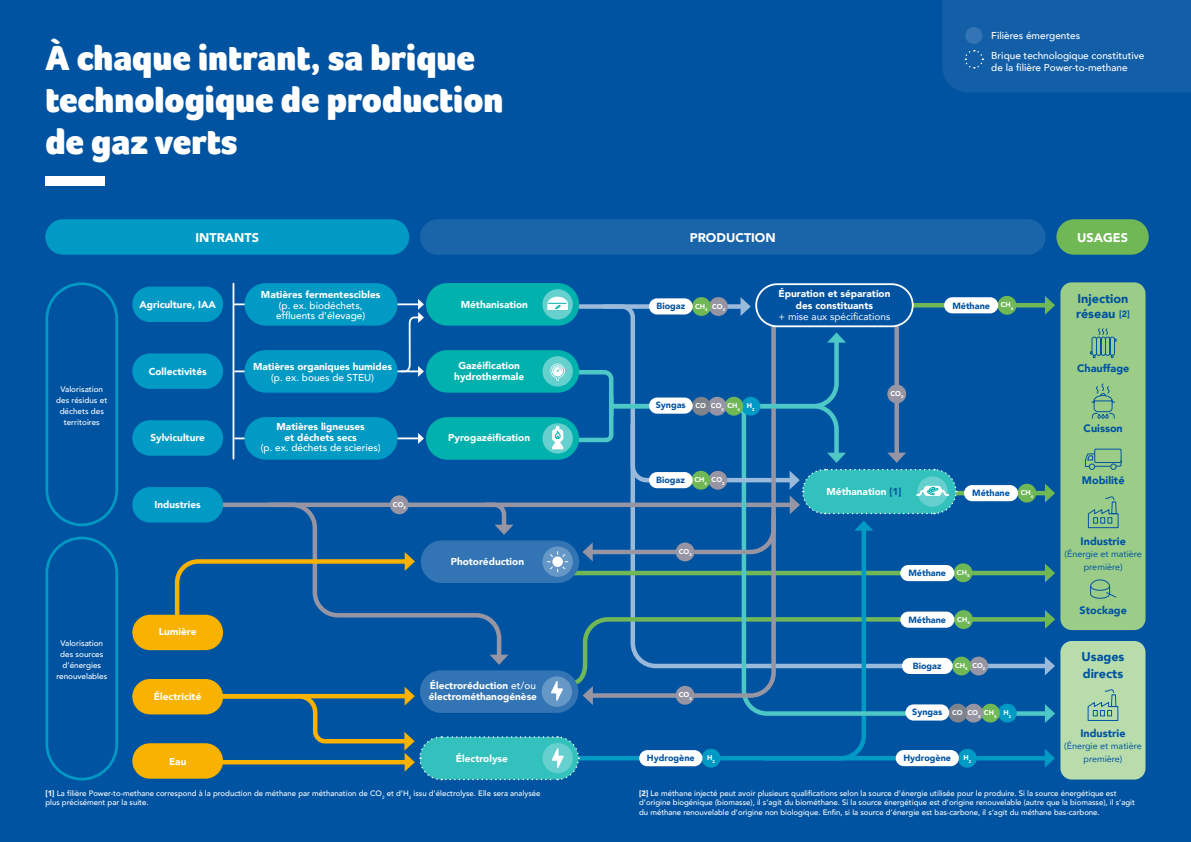
<style>
.page{position:relative;width:1191px;height:842px;background:#0053a1}
.page>*{position:absolute;margin:0;border:0;box-sizing:border-box;transform-origin:0 0}
.t1{font:900 36px/42px "Foco Trial";color:#fff}
.t2{font:900 12.6px/15px "Avenir";color:#0053a1}
.t3{font:900 12.6px "Avenir";color:#fff}
.t4{font:900 10.8px "Avenir";color:#0053a1}
.t5{font:900 10px/10.8px "Avenir";color:#fff;text-align:center}
.t6{font:500 10px/10.8px "Avenir";color:#fff}
.t7{font:10px "Avenir";color:#fff}
.t8{font:900 9px "Avenir";color:#0053a1}
.t9{font:9px/12.6px "Avenir";color:#0053a1;text-align:center}
.t10{font:500 8.1px/10.8px "Avenir";color:#fff;text-align:center}
.t11{font:500 7.8px/9.3px "Avenir";color:#fff}
.t12{font:900 7px "Avenir";color:#fff}
.s1{font-weight:500}
.s2{font-size:7px;color:#fff}
.s3{font-size:9px;color:#0053a1}
.s4{color:#0053a1}
.s5{font-size:9px}
.s6{font-weight:900}
</style>
<div class="page">
<div style="left:46px;top:282px;width:72px;height:244px;border:3px solid #009ac4;border-radius:35px"></div>
<div style="left:46px;top:537px;width:72px;height:243px;border:3px solid #009ac4;border-radius:35px"></div>
<div style="left:132px;top:743px;width:91px;height:36px;background:#f9b200;border-radius:18px"></div>
<div style="left:132px;top:679px;width:91px;height:35px;background:#f9b200;border-radius:18px"></div>
<hr style="left:232px;top:284px;width:2px;height:175px;background:#fff">
<div style="left:1060px;top:282px;width:85px;height:348px;background:#9bcd89;border-radius:11px"></div>
<div style="left:1060px;top:641px;width:85px;height:138px;background:#b8dcab;border-radius:11px"></div>
<div style="left:45px;top:219px;width:364px;height:36px;background:#009ac4;border-radius:18px"></div>
<div style="left:1056px;top:219px;width:92px;height:36px;background:#70b856;border-radius:18px"></div>
<div style="left:420px;top:219px;width:625px;height:36px;background:#1a64aa;border-radius:18px"></div>
<div style="left:244px;top:283px;width:153px;height:43px;background:#009ac4;border-radius:21px"></div>
<div style="left:132px;top:615px;width:91px;height:35px;background:#f9b200;border-radius:18px"></div>
<div style="left:132px;top:487px;width:91px;height:35px;background:#009ac4;border-radius:18px"></div>
<div style="left:132px;top:287px;width:91px;height:35px;background:#009ac4;border-radius:18px"></div>
<div style="left:45px;top:176px;width:60px;height:10px;background:#fff"></div>
<div style="left:942px;top:0;width:249px;height:92px;background:#125fa8"></div>
<div style="left:132px;top:353px;width:91px;height:36px;background:#009ac4;border-radius:18px"></div>
<div style="left:132px;top:420px;width:91px;height:36px;background:#009ac4;border-radius:18px"></div>
<div style="left:426px;top:283px;width:153px;height:43px;background:#00b1ae;border-radius:21px"></div>
<div style="left:542px;top:289px;width:31px;height:31px;background:#66d0ce;border-radius:50%"></div>
<svg style="left:1087px;top:496px;width:32px;height:33px"></svg>
<svg style="left:1087px;top:689px;width:31px;height:32px"></svg>
<svg style="left:1084px;top:448px;width:38px;height:22px"></svg>
<div style="left:755px;top:283px;width:158px;height:44px;border:2px solid #fff;border-radius:21px"></div>
<svg style="left:1090px;top:328px;width:26px;height:30px"></svg>
<svg style="left:1091px;top:383px;width:24px;height:36px"></svg>
<svg style="left:1090px;top:579px;width:27px;height:20px"></svg>
<svg style="left:173px;top:296px;width:882px;height:485px"></svg>
<div style="left:741px;top:397px;width:19px;height:19px;background:#009ac4;border-radius:50%"></div>
<div style="left:724px;top:397px;width:19px;height:19px;background:#70b856;border-radius:50%"></div>
<div style="left:707px;top:397px;width:19px;height:19px;background:#9795a3;border-radius:50%"></div>
<div style="left:692px;top:397px;width:18px;height:19px;background:#7e838c;border-radius:50%"></div>
<div style="left:649px;top:397px;width:43px;height:17px;background:#fff;border-radius:8px"></div>
<h1 class="t1" style="left:45px;top:36px;width:460px">À chaque intrant, sa brique technologique de production de gaz verts</h1>
<p class="t6" style="left:991px;top:25px;width:155px;line-height:19.5px">Filières émergentes<br>Brique technologique constitutive</p>
<p class="t6" style="left:991px;top:61px;width:138px">de la filière Power-to-methane</p>
<h2 class="t3" style="left:195px;top:227px;width:65px">INTRANTS</h2>
<h2 class="t3" style="left:1077px;top:227px;width:52px">USAGES</h2>
<h2 class="t3" style="left:690px;top:227px;width:87px">PRODUCTION</h2>
<p class="t10" style="left:56px;top:383px;width:52px">Valorisation des résidus et déchets des territoires</p>
<p class="t10" style="left:56px;top:638px;width:52px">Valorisation des sources d’énergies renouvelables</p>
<p class="t5" style="left:139px;top:298px;width:78px">Agriculture, IAA</p>
<p class="t5" style="left:261px;top:289px;width:121px">Matières fermentescibles</p>
<p class="t6" style="left:276px;top:299px;width:91px">(p. ex. biodéchets, effluents d’élevage)</p>
<p class="t5" style="left:461px;top:299px;width:69px">Méthanisation</p>
<p class="t5" style="left:149px;top:366px;width:59px">Collectivités</p>
<p class="t5" style="left:454px;top:360px;width:71px">Gazéification hydrothermale</p>
<p class="t5" style="left:253px;top:361px;width:141px">Matières organiques humides</p>
<p class="t6" style="left:271px;top:371px;width:104px">(p. ex. boues de STEU)</p>
<p class="t5" style="left:276px;top:421px;width:90px">Matières ligneuses et déchets secs</p>
<p class="t6" style="left:261px;top:442px;width:121px">(p. ex. déchets de scieries)</p>
<p class="t5" style="left:150px;top:432px;width:56px">Sylviculture</p>
<p class="t5" style="left:448px;top:432px;width:83px">Pyrogazéification</p>
<p class="t5" style="left:154px;top:499px;width:48px">Industries</p>
<p class="t5" style="left:159px;top:626px;width:39px">Lumière</p>
<p class="t5" style="left:154px;top:691px;width:49px">Électricité</p>
<p class="t5" style="left:169px;top:755px;width:19px">Eau</p>
<p class="t12" style="left:393px;top:498px;width:15px">CO<sub>2</sub></p>
<p class="t5" style="left:451px;top:555px;width:75px">Photoréduction</p>
<p class="t5" style="left:429px;top:680px;width:110px;text-align:left">Électroréduction <span class="s1">et/ou </span>électrométhanogénèse</p>
<p class="t5" style="left:456px;top:753px;width:54px">Électrolyse</p>
<p class="t8" style="left:656px;top:298px;width:30px">Biogaz</p>
<p class="t12" style="left:695px;top:300px;width:32px">CH<sub>4</sub> CO<sub>2</sub></p>
<p class="t5" style="left:778px;top:287px;width:114px;line-height:12px">Épuration et séparation des constituants</p>
<p class="t7" style="left:778px;top:308px;width:113px">+ mise aux spécifications</p>
<p class="t8" style="left:952px;top:298px;width:62px">Méthane <span class="s2">CH</span><sub>4</sub></p>
<p class="t12" style="left:655px;top:400px;width:100px"><span class="s3">Syngas</span> CO CO<sub>2</sub> CH<sub>4</sub> H<sub>2</sub></p>
<p class="t8" style="left:656px;top:472px;width:30px">Biogaz</p>
<p class="t12" style="left:694px;top:474px;width:32px">CH<sub>4</sub> CO<sub>2</sub></p>
<p class="t12" style="left:679px;top:546px;width:15px">CO<sub>2</sub></p>
<p class="t12" style="left:890px;top:388px;width:15px">CO<sub>2</sub></p>
<p class="t5" style="left:826px;top:486px;width:76px">Méthanation <span class="s4">[1]</span></p>
<p class="t8" style="left:972px;top:486px;width:62px">Méthane <span class="s2">CH</span><sub>4</sub></p>
<p class="t8" style="left:908px;top:565px;width:62px">Méthane <sup>CH</sup><sub>4</sub></p>
<p class="t8" style="left:908px;top:612px;width:63px">Méthane <span class="s2">CH</span><sub>4</sub></p>
<p class="t12" style="left:679px;top:689px;width:15px">CO<sub>2</sub></p>
<p class="t8" style="left:647px;top:750px;width:49px">Hydrogène</p>
<p class="t8" style="left:913px;top:658px;width:30px">Biogaz</p>
<p class="t8" style="left:912px;top:704px;width:32px">Syngas</p>
<p class="t8" style="left:903px;top:750px;width:49px">Hydrogène</p>
<p class="t12" style="left:955px;top:660px;width:32px">CH<sub>4</sub> CO<sub>2</sub></p>
<p class="t12" style="left:952px;top:707px;width:61px">CO CO<sub>2</sub> CH<sub>4</sub> H<sub>2</sub></p>
<p class="t12" style="left:707px;top:752px;width:9px">H<sub>2</sub></p>
<p class="t12" style="left:963px;top:752px;width:9px">H<sub>2</sub></p>
<h2 class="t2" style="left:1076px;top:291px;width:55px">Injection réseau <span class="s5">[2]</span></h2>
<h3 class="t4" style="left:1077px;top:359px;width:54px">Chauffage</h3>
<h3 class="t4" style="left:1083px;top:419px;width:41px">Cuisson</h3>
<h3 class="t4" style="left:1082px;top:471px;width:44px">Mobilité</h3>
<h3 class="t4" style="left:1080px;top:531px;width:47px">Industrie</h3>
<p class="t9" style="left:1064px;top:547px;width:79px">(Énergie et matière première)</p>
<h3 class="t4" style="left:1079px;top:601px;width:49px">Stockage</h3>
<h2 class="t2" style="left:1081px;top:649px;width:44px;line-height:16.2px">Usages directs</h2>
<h3 class="t4" style="left:1080px;top:724px;width:47px">Industrie</h3>
<p class="t9" style="left:1064px;top:739px;width:79px">(Énergie et matière première)</p>
<p class="t11" style="left:45px;top:788px;width:497px"><span class="s6">[1]</span> La filière Power-to-methane correspond à la production de méthane par méthanation de CO<sub>2</sub> et d’H<sub>2</sub> issu d’électrolyse. Elle sera analysée plus précisément par la suite.</p>
<p class="t11" style="left:639px;top:788px;width:497px"><span class="s6">[2]</span> Le méthane injecté peut avoir plusieurs qualifications selon la source d’énergie utilisée pour le produire. Si la source énergétique est d’origine biogénique (biomasse), il s’agit du biométhane. Si la source énergétique est d’origine renouvelable (autre que la biomasse), il s’agit du méthane renouvelable d’origine non biologique. Enfin, si la source d’énergie est bas-carbone, il s’agit du méthane bas-carbone.</p>
</div>
